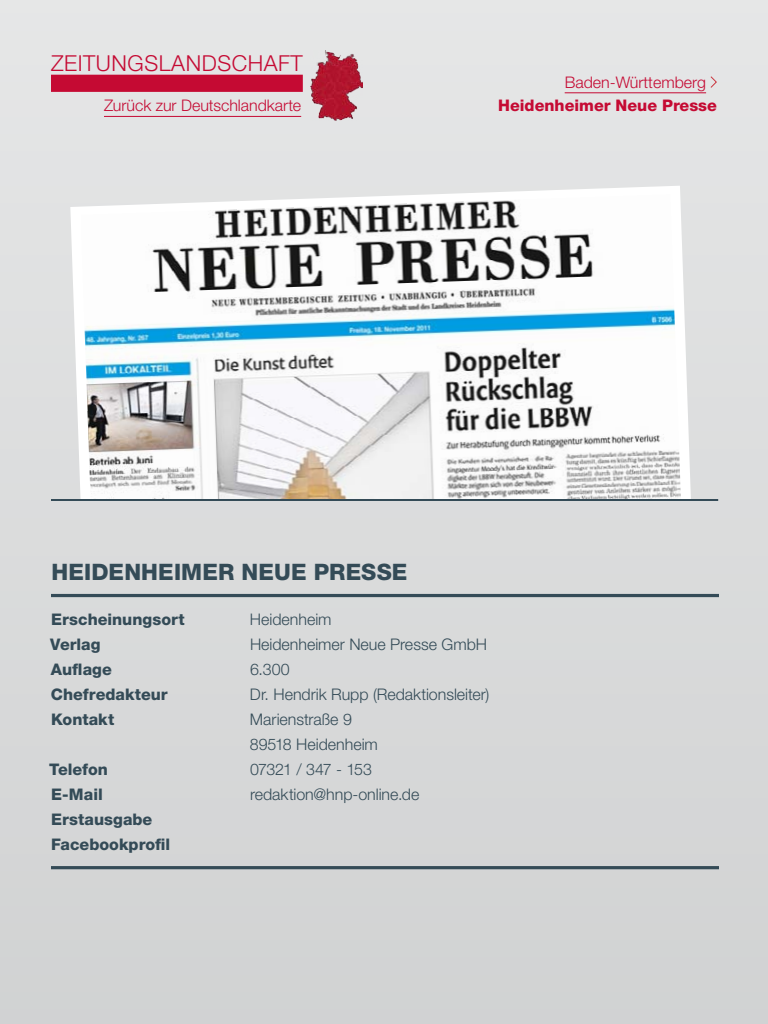
<style>
.page{position:relative;width:768px;height:1024px;background:#fff}
.page>*{position:absolute;margin:0;border:0;box-sizing:border-box;transform-origin:0 0}
.t1{font:800 22.7px "Helvetica Neue LT Std";letter-spacing:.005em;color:#344b57}
.t2{font:300 22px "Helvetica Neue LT Std";letter-spacing:.025em;color:#c50a33}
.t3{font:300 16px/25px "Helvetica Neue LT Std";letter-spacing:-.005em;color:#344b57}
.t4{font:800 16px/25px "Helvetica Neue LT Std";color:#344b57}
.t5{font:300 16px "Helvetica Neue LT Std";color:#c50a33}
.t6{font:800 16px "Helvetica Neue LT Std";color:#c50a33}
.t7{font:300 16px "Helvetica Neue LT Std";letter-spacing:-.04em;color:#344b57}
.s1{font-weight:300}
</style>
<div class="page">
<div style="left:0;top:0;width:768px;height:1024px;background:linear-gradient(to right,#dadbdb,#dadbdc)"></div>
<div style="left:51px;top:75px;width:252px;height:17px;background:#c50a33"></div>
<hr style="left:104px;top:116px;width:197px;height:1px;background:#c50a33">
<img style="left:310px;top:50px;width:53px;height:71px">
<hr style="left:565px;top:92px;width:141px;height:1px;background:#c50a33">
<svg style="left:710px;top:75px;width:8px;height:14px"></svg>
<svg style="left:70px;top:186px;width:621px;height:313px;fill:#e2e3e3"></svg>
<img style="left:81px;top:194px;width:600px;height:305px">
<hr style="left:51px;top:594px;width:668px;height:3px;background:#344b57">
<hr style="left:51px;top:866px;width:668px;height:3px;background:#344b57">
<hr style="left:51px;top:499px;width:667px;height:2px;background:#344b57">
<h2 class="t2" style="left:51px;top:49px;width:253px">Zeitungslandschaft</h2>
<p class="t5" style="left:104px;top:96px;width:199px">Zurück zur Deutschlandkarte</p>
<p class="t5" style="left:565px;top:72px;width:143px">Baden-Württemberg</p>
<p class="t6" style="left:498px;top:96px;width:220px">Heidenheimer Neue Presse</p>
<h1 class="t1" style="left:51px;top:559px;width:358px">Heidenheimer Neue Presse</h1>
<p class="t4" style="left:51px;top:607px;width:175px">Erscheinungsort <span class="s1">H</span></p>
<p class="t3" style="left:261px;top:606px;width:72px">eidenheim</p>
<p class="t4" style="left:50px;top:632px;width:52px">Verlag</p>
<p class="t3" style="left:250px;top:631px;width:236px">Heidenheimer Neue Presse GmbH</p>
<p class="t4" style="left:51px;top:657px;width:62px">Auflage</p>
<p class="t3" style="left:250px;top:656px;width:41px">6.300</p>
<p class="t4" style="left:51px;top:682px;width:167px">Chefredakteur <span class="s1">D</span></p>
<p class="t3" style="left:261px;top:681px;width:230px">r. Hendrik Rupp (Redaktionsleiter)</p>
<p class="t4" style="left:51px;top:707px;width:65px">Kontakt</p>
<p class="t3" style="left:250px;top:706px;width:129px">Marienstraße 9<br>89518 Heidenheim</p>
<p class="t4" style="left:49px;top:757px;width:60px">Telefon</p>
<p class="t7" style="left:250px;top:759px;width:123px">07321 / 347 - 153</p>
<p class="t4" style="left:51px;top:782px;width:53px">E-Mail</p>
<p class="t3" style="left:250px;top:781px;width:171px">redaktion@hnp-online.de</p>
<p class="t4" style="left:51px;top:807px;width:121px">Erstausgabe<br>Facebookprofil</p>
</div>
